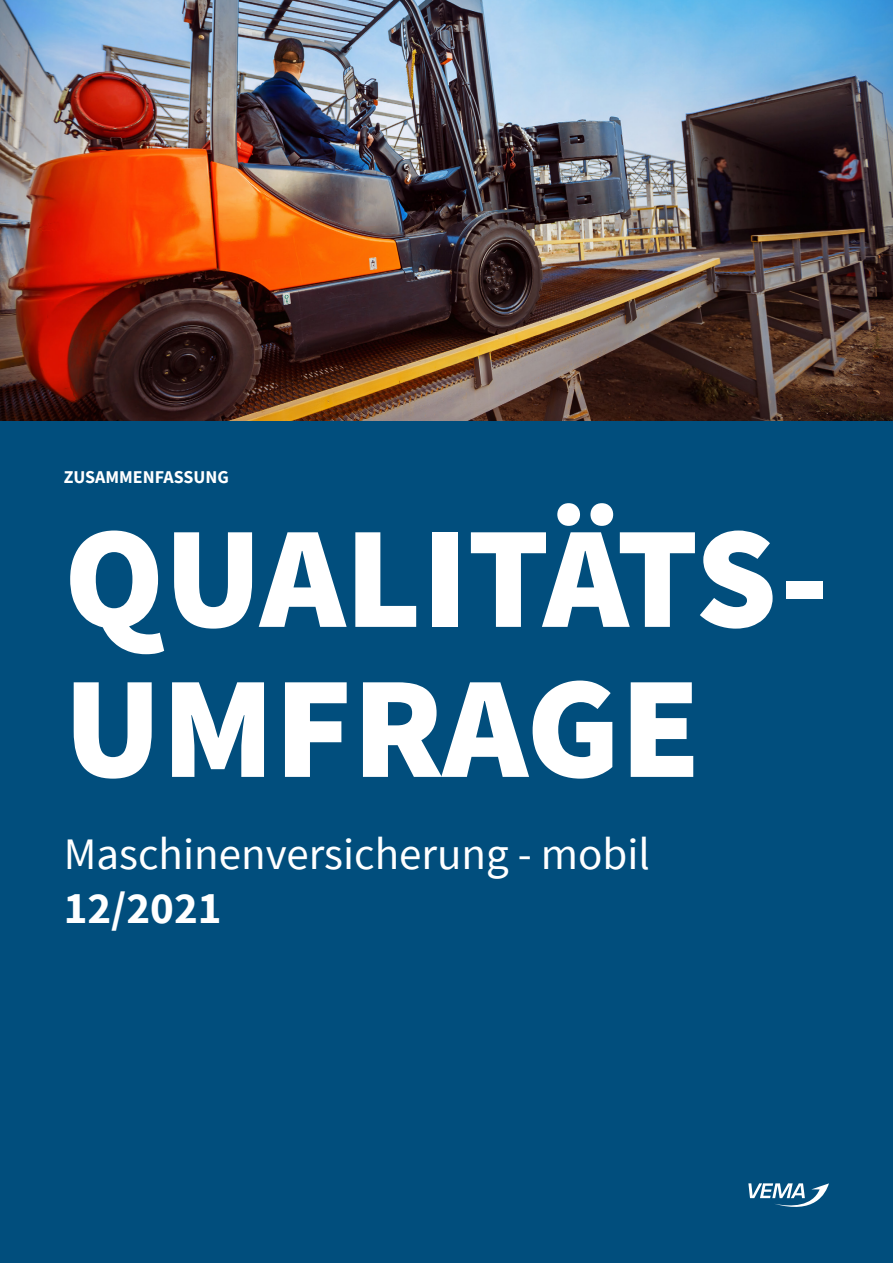
<style>
.page{position:relative;width:893px;height:1263px;background:#014e7d}
.page>*{position:absolute;margin:0;border:0;box-sizing:border-box;transform-origin:0 0}
.t1{font:900 145.5px "Source Sans Pro";color:#fff}
.t2{font:45px "Source Sans Pro";color:#fff}
.t3{font:700 45px "Source Sans Pro";color:#fff}
.t4{font:700 18px "Source Sans Pro";color:#fff}
</style>
<div class="page">
<img style="left:0;top:0;width:893px;height:421px">
<svg style="left:748px;top:1183px;width:81px;height:24px"></svg>
<p class="t4" style="left:64px;top:465px;width:167px">ZUSAMMENFASSUNG</p>
<p class="t1" style="left:64px;top:478px;width:767px">QUALITÄTS-</p>
<p class="t1" style="left:64px;top:628px;width:639px">UMFRAGE</p>
<p class="t2" style="left:64px;top:825px;width:588px">Maschinenversicherung - mobil</p>
<p class="t3" style="left:64px;top:877px;width:159px">12/2021</p>
</div>
